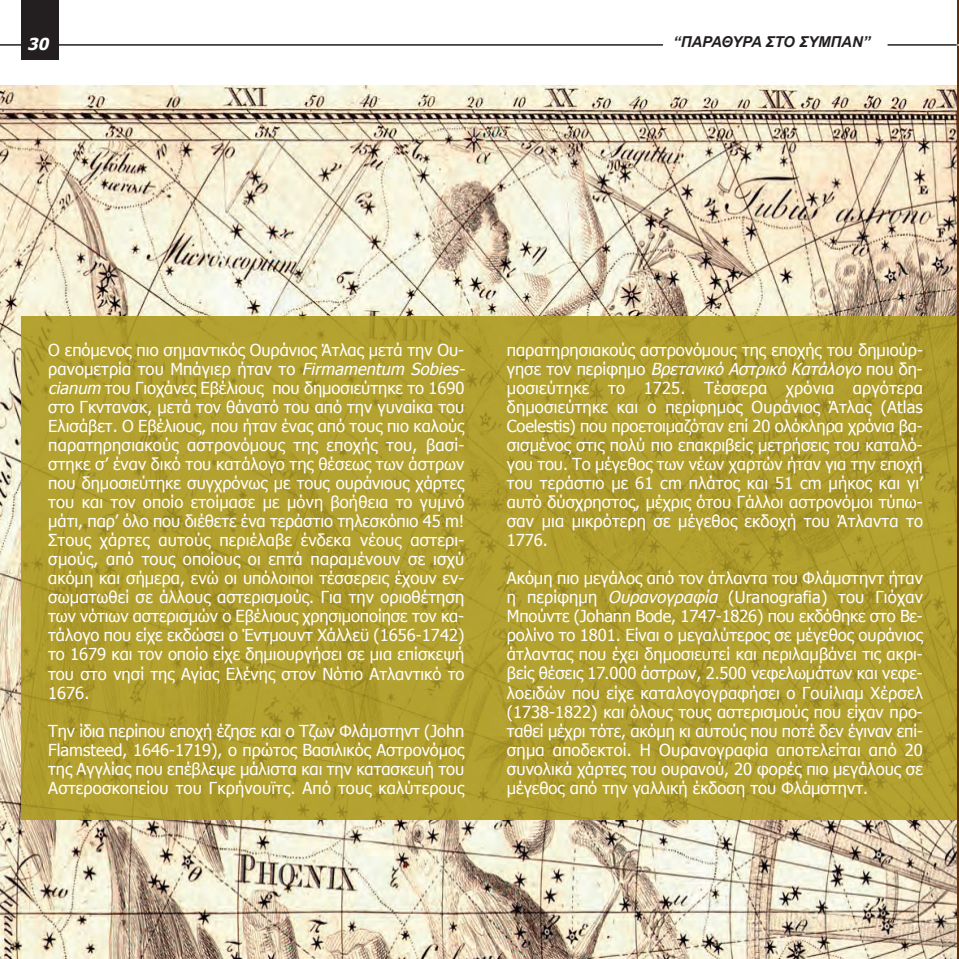
<style>
.page{position:relative;width:959px;height:959px;background:#fff}
.page>*{position:absolute;margin:0;border:0;box-sizing:border-box;transform-origin:0 0}
.t1{font:16.5px/19px "Tahoma";color:#fff;text-align:justify}
.t2{font:italic 700 16.5px "Tahoma";color:#fff}
.t3{font:italic 700 15px "Arial";color:#231f20}
.s1{font-style:italic}
</style>
<div class="page">
<img style="left:0;top:86px;width:956px;height:873px">
<hr style="left:956px;top:316px;width:1px;height:504px;background:#b4a335">
<img style="left:21px;top:316px;width:935px;height:504px">
<hr style="left:957px;top:0;width:2px;height:959px;background:#5e300c">
<hr style="left:887px;top:44px;width:69px;height:2px;background:#231f20">
<hr style="left:0;top:44px;width:663px;height:2px;background:#231f20">
<div style="left:21px;top:0;width:38px;height:60px;background:#231f20"></div>
<p class="t2" style="left:27px;top:34px;width:26px">30</p>
<p class="t3" style="left:673px;top:34px;width:199px">“ΠΑΡΑΘΥΡΑ ΣΤΟ ΣΥΜΠΑΝ”</p>
<p class="t1" style="left:48px;top:339px;width:421px;text-align:left">Ο επόμενος πιο σημαντικός Ουράνιος Άτλας μετά την Ου&shy;ρανομετρία του Μπάγιερ ήταν το <span class="s1">Firmamentum Sobies&shy;cianum</span>του Γιοχάνες Εβέλιους που δημοσιεύτηκε το 1690 στο Γκντανσκ, μετά τον θάνατό του από την γυναίκα του Ελισάβετ. Ο Εβέλιους, που ήταν ένας από τους πιο καλούς παρατηρησιακούς αστρονόμους της εποχής του, βασί&shy;στηκε σ’ έναν δικό του κατάλογο της θέσεως των άστρων που δημοσιεύτηκε συγχρόνως με τους ουράνιους χάρτες του και τον οποίο ετοίμασε με μόνη βοήθεια το γυμνό μάτι, παρ’ όλο που διέθετε ένα τεράστιο τηλεσκόπιο 45 m!<br>Στους χάρτες αυτούς περιέλαβε ένδεκα νέους αστερι&shy;σμούς, από τους οποίους οι επτά παραμένουν σε ισχύ ακόμη και σήμερα, ενώ οι υπόλοιποι τέσσερεις έχουν εν&shy;σωματωθεί σε άλλους αστερισμούς. Για την οριοθέτηση των νότιων αστερισμών ο Εβέλιους χρησιμοποίησε τον κα&shy;τάλογο που είχε εκδώσει ο Έντμουντ Χάλλεϋ (1656-1742) το 1679 και τον οποίο είχε δημιουργήσει σε μια επίσκεψή του στο νησί της Αγίας Ελένης στον Νότιο Ατλαντικό το 1676.</p>
<p class="t1" style="left:48px;top:720px;width:418px">Την ίδια περίπου εποχή έζησε και ο Τζων Φλάμστηντ (John Flamsteed, 1646-1719), ο πρώτος Βασιλικός Αστρονόμος της Αγγλίας που επέβλεψε μάλιστα και την κατασκευή του Αστεροσκοπείου του Γκρήνουϊτς. Από τους καλύτερους</p>
<p class="t1" style="left:507px;top:339px;width:418px">παρατηρησιακούς αστρονόμους της εποχής του δημιούρ&shy;γησε τον περίφημο <span class="s1">Βρετανικό Αστρικό Κατάλογο</span> που δη&shy;μοσιεύτηκε το 1725. Τέσσερα χρόνια αργότερα δημοσιεύτηκε και ο περίφημος Ουράνιος Άτλας (Atlas Coelestis) που προετοιμαζόταν επί 20 ολόκληρα χρόνια βα&shy;σισμένος στις πολύ πιο επακριβείς μετρήσεις του καταλό&shy;γου του. Το μέγεθος των νέων χαρτών ήταν για την εποχή του τεράστιο με 61 cm πλάτος και 51 cm μήκος και γι’ αυτό δύσχρηστος, μέχρις ότου Γάλλοι αστρονόμοι τύπω&shy;σαν μια μικρότερη σε μέγεθος εκδοχή του Άτλαντα το 1776.</p>
<p class="t1" style="left:507px;top:568px;width:418px">Ακόμη πιο μεγάλος από τον άτλαντα του Φλάμστηντ ήταν η περίφημη <span class="s1">Ουρανογραφία</span> (Uranografia) του Γιόχαν Μπούντε (Johann Bode, 1747-1826) που εκδόθηκε στο Βε&shy;ρολίνο το 1801. Είναι ο μεγαλύτερος σε μέγεθος ουράνιος άτλαντας που έχει δημοσιευτεί και περιλαμβάνει τις ακρι&shy;βείς θέσεις 17.000 άστρων, 2.500 νεφελωμάτων και νεφε&shy;λοειδών που είχε καταλογογραφήσει ο Γουίλιαμ Χέρσελ (1738-1822) και όλους τους αστερισμούς που είχαν προ&shy;ταθεί μέχρι τότε, ακόμη κι αυτούς που ποτέ δεν έγιναν επί&shy;σημα αποδεκτοί. Η Ουρανογραφία αποτελείται από 20 συνολικά χάρτες του ουρανού, 20 φορές πιο μεγάλους σε μέγεθος από την γαλλική έκδοση του Φλάμστηντ.</p>
</div>
